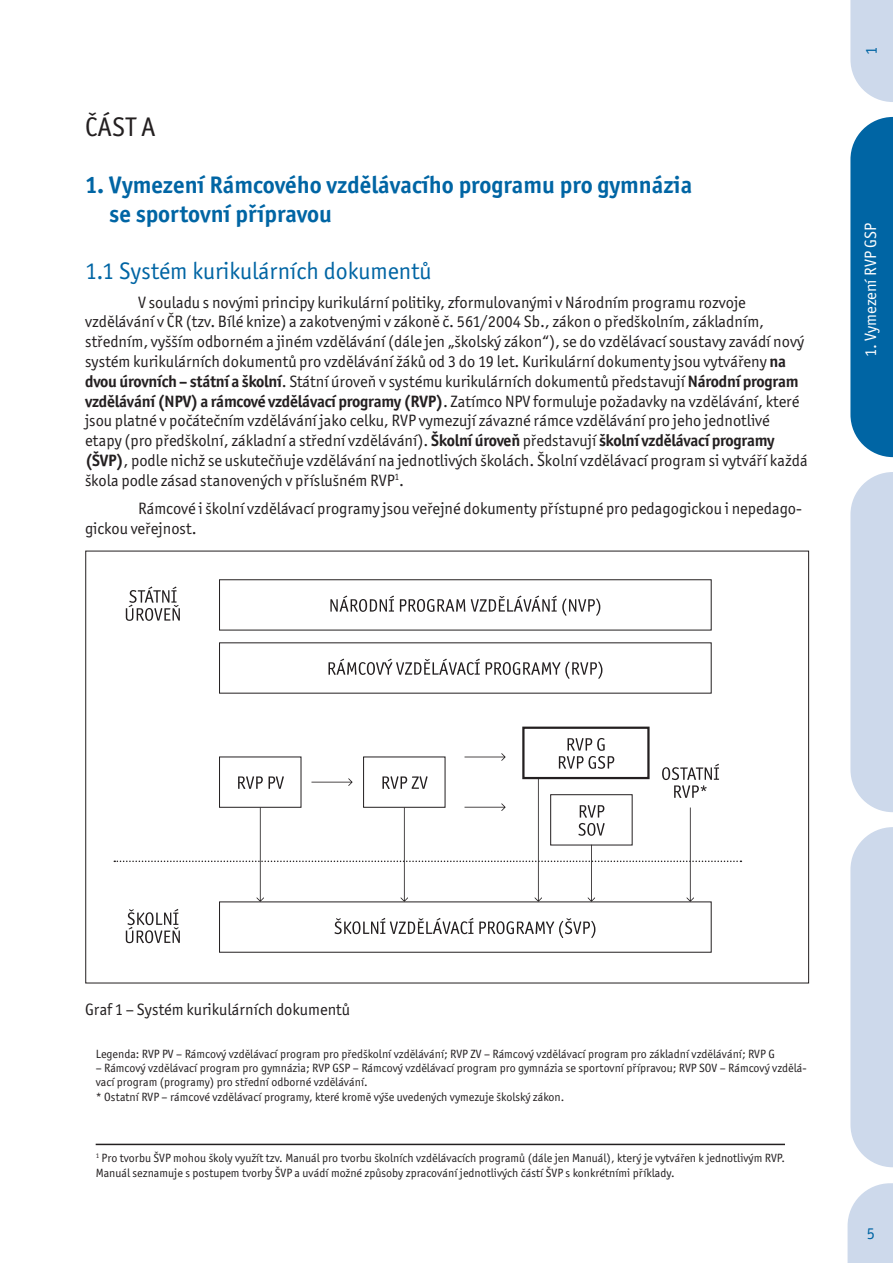
<style>
.page{position:relative;width:893px;height:1263px;background:#fff}
.page>*{position:absolute;margin:0;border:0;box-sizing:border-box;transform-origin:0 0}
.t1{font:27px "Officina San Itc TCE";color:#231f20}
.t2{font:700 24px/28.8px "Officina San Itc TCE";color:#0065a4}
.t3{font:24px "Officina San Itc TCE";color:#0065a4}
.t4{font:16.5px/19.8px "Officina San Itc TCE";color:#231f20}
.t5{font:16.5px "Officina San Itc TCE";color:#fff}
.t6{font:16.5px "Officina San Itc TCE";color:#0065a4}
.t7{font:12px/14.4px "Officina San Itc TCE";color:#231f20}
.s1{font-weight:700}
</style>
<div class="page">
<svg style="left:847px;top:1183px;width:46px;height:80px;background:#d3dded"></svg>
<svg style="left:850px;top:117px;width:43px;height:340px;background:#106ea9"></svg>
<svg style="left:850px;top:827px;width:43px;height:340px;background:#d0dbec"></svg>
<svg style="left:850px;top:472px;width:43px;height:340px;background:#d0dbec"></svg>
<svg style="left:850px;top:0;width:43px;height:102px;background:#d1dcec"></svg>
<hr style="left:96px;top:1144px;width:689px;height:1px;background:#231f20">
<svg style="left:85px;top:550px;width:724px;height:434px"></svg>
<div style="left:522px;top:727px;width:128px;height:52px;border:2px solid #231f20"></div>
<svg style="left:330px;top:595px;width:270px;height:21px"></svg>
<svg style="left:328px;top:659px;width:274px;height:20px"></svg>
<svg style="left:334px;top:918px;width:261px;height:20px"></svg>
<svg style="left:126px;top:586px;width:54px;height:35px"></svg>
<svg style="left:126px;top:909px;width:54px;height:34px"></svg>
<svg style="left:114px;top:738px;width:627px;height:164px"></svg>
<h1 class="t1" style="left:85px;top:114px;width:72px">ČÁST A</h1>
<h2 class="t2" style="left:109px;top:172px;width:585px;text-indent:-24px">1. Vymezení Rámcového vzdělávacího programu pro gymnázia se sportovní přípravou</h2>
<h2 class="t3" style="left:85px;top:259px;width:348px">1.1 Systém kurikulárních dokumentů</h2>
<p class="t4" style="left:85px;top:293px;width:724px;text-indent:53px">V souladu s novými principy kurikulární politiky, zformulovanými v Národním programu rozvoje vzdělávání v ČR (tzv. Bílé knize) a zakotvenými v zákoně č. 561/2004 Sb., zákon o předškolním, základním, středním, vyšším odborném a jiném vzdělávání (dále jen „školský zákon“), se do vzdělávací soustavy zavádí nový systém kurikulárních dokumentů pro vzdělávání žáků od 3 do 19 let. Kurikulární dokumenty jsou vytvářeny <span class="s1">na dvou úrovních – státní a školní</span>. Státní úroveň v systému kurikulárních dokumentů představují <span class="s1">Národní program vzdělávání (NPV) a rámcové vzdělávací programy (RVP)</span>. Zatímco NPV formuluje požadavky na vzdělávání, které jsou platné v počátečním vzdělávání jako celku, RVP vymezují závazné rámce vzdělávání pro jeho jednotlivé etapy (pro předškolní, základní a střední vzdělávání). <span class="s1">Školní úroveň</span> představují <span class="s1">školní vzdělávací programy (ŠVP)</span>, podle nichž se uskutečňuje vzdělávání na jednotlivých školách. Školní vzdělávací program si vytváří každá škola podle zásad stanovených v příslušném RVP<sup>1</sup>.</p>
<p class="t4" style="left:85px;top:499px;width:718px;text-indent:53px">Rámcové i školní vzdělávací programy jsou veřejné dokumenty přístupné pro pedagogickou i nepedago&shy;gickou veřejnost.</p>
<p class="t6" style="left:863px;top:55px;width:10px;rotate:-90deg">1</p>
<p class="t5" style="left:862px;top:357px;width:136px;rotate:-90deg">1. Vymezení RVP GSP</p>
<p class="t4" style="left:85px;top:1000px;width:266px">Graf 1 – Systém kurikulárních dokumentů</p>
<p class="t7" style="left:96px;top:1047px;width:681px">Legenda: RVP PV – Rámcový vzdělávací program pro předškolní vzdělávání; RVP ZV – Rámcový vzdělávací program pro základní vzdělávání; RVP G</p>
<p class="t7" style="left:96px;top:1061px;width:712px">– Rámcový vzdělávací program pro gymnázia; RVP GSP – Rámcový vzdělávací program pro gymnázia se sportovní přípravou; RVP SOV – Rámcový vzdělá&shy;vací program (programy) pro střední odborné vzdělávání.<br>* Ostatní RVP – rámcové vzdělávací programy, které kromě výše uvedených vymezuje školský zákon.</p>
<p class="t7" style="left:96px;top:1151px;width:691px"><sup>1</sup> Pro tvorbu ŠVP mohou školy využít tzv. Manuál pro tvorbu školních vzdělávacích programů (dále jen Manuál), který je vytvářen k jednotlivým RVP.<br>Manuál seznamuje s postupem tvorby ŠVP a uvádí možné způsoby zpracování jednotlivých částí ŠVP s konkrétními příklady.</p>
<p class="t6" style="left:867px;top:1225px;width:10px">5</p>
</div>
